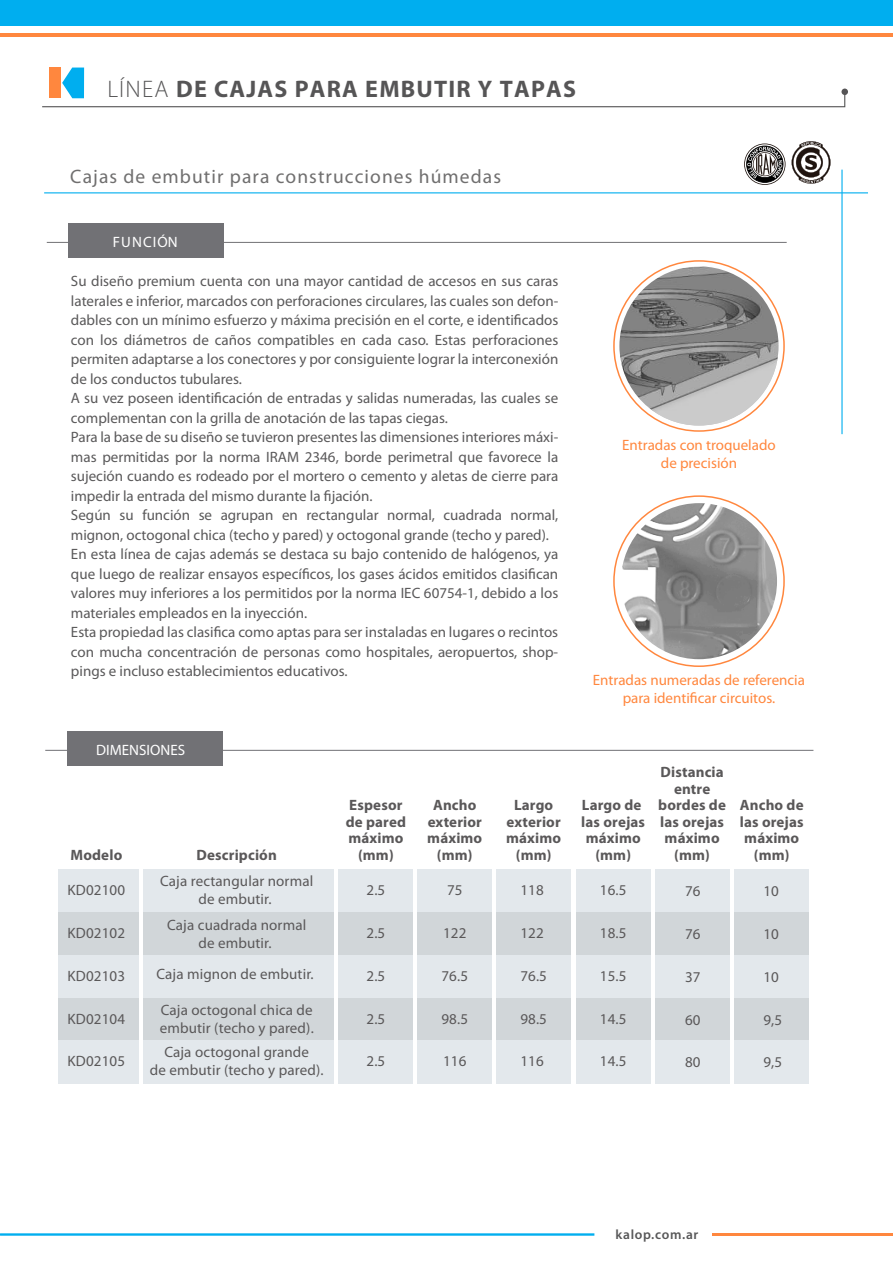
<style>
.page{position:relative;width:893px;height:1263px;background:#fff}
.page>*{position:absolute;margin:0;border:0;box-sizing:border-box;transform-origin:0 0}
.t1{font:700 24px "Myriad Pro";letter-spacing:.05em;color:#565556}
.t2{font:19.5px "Myriad Pro";letter-spacing:.055em;color:#706f6f}
.t3{font:15px/19.5px "Myriad Pro";color:#5a595a}
.t4{font:15px/18px "Myriad Pro";letter-spacing:.01em;color:#5a5859;text-align:center}
.t5{font:700 15px/16.5px "Myriad Pro";letter-spacing:.01em;color:#5a5859;text-align:center}
.t6{font:15px/18px "Myriad Pro";color:#ff873e;text-align:center}
.t7{font:15px "Myriad Pro";color:#fff}
.t8{font:15px "Myriad Pro";letter-spacing:.075em;color:#fff}
.t9{font:600 13.5px "Myriad Pro";letter-spacing:.05em;color:#575758}
.s1{font-weight:300}
</style>
<div class="page">
<hr style="left:44px;top:192px;width:824px;height:1px;background:#00aeef">
<hr style="left:841px;top:170px;width:2px;height:264px;background:#00aeef">
<hr style="left:47px;top:242px;width:740px;height:1px;background:#717175">
<div style="left:69px;top:223px;width:155px;height:35px;background:#717175"></div>
<hr style="left:45px;top:750px;width:768px;height:1px;background:#717175">
<div style="left:67px;top:731px;width:156px;height:35px;background:#717175"></div>
<div style="left:58px;top:870px;width:80px;height:43px;background:#e3e8ec"></div>
<div style="left:58px;top:912px;width:80px;height:43px;background:#d1d6d9"></div>
<div style="left:58px;top:955px;width:80px;height:43px;background:#e3e8ec"></div>
<div style="left:58px;top:998px;width:80px;height:43px;background:#d1d6d9"></div>
<div style="left:58px;top:1041px;width:80px;height:43px;background:#e3e8ec"></div>
<div style="left:339px;top:870px;width:74px;height:43px;background:#e3e8ec"></div>
<div style="left:339px;top:912px;width:74px;height:43px;background:#d1d6d9"></div>
<div style="left:339px;top:955px;width:74px;height:43px;background:#e3e8ec"></div>
<div style="left:339px;top:998px;width:74px;height:43px;background:#d1d6d9"></div>
<div style="left:339px;top:1041px;width:74px;height:43px;background:#e3e8ec"></div>
<div style="left:418px;top:870px;width:74px;height:43px;background:#e3e8ec"></div>
<div style="left:418px;top:912px;width:74px;height:43px;background:#d1d6d9"></div>
<div style="left:418px;top:955px;width:74px;height:43px;background:#e3e8ec"></div>
<div style="left:418px;top:998px;width:74px;height:43px;background:#d1d6d9"></div>
<div style="left:418px;top:1041px;width:74px;height:43px;background:#e3e8ec"></div>
<div style="left:496px;top:870px;width:75px;height:43px;background:#e3e8ec"></div>
<div style="left:496px;top:912px;width:75px;height:43px;background:#d1d6d9"></div>
<div style="left:496px;top:955px;width:75px;height:43px;background:#e3e8ec"></div>
<div style="left:496px;top:998px;width:75px;height:43px;background:#d1d6d9"></div>
<div style="left:496px;top:1041px;width:75px;height:43px;background:#e3e8ec"></div>
<div style="left:576px;top:870px;width:75px;height:43px;background:#e3e8ec"></div>
<div style="left:576px;top:912px;width:75px;height:43px;background:#d1d6d9"></div>
<div style="left:576px;top:955px;width:75px;height:43px;background:#e3e8ec"></div>
<div style="left:576px;top:998px;width:75px;height:43px;background:#d1d6d9"></div>
<div style="left:576px;top:1041px;width:75px;height:43px;background:#e3e8ec"></div>
<div style="left:144px;top:870px;width:190px;height:43px;background:#e3e8ec"></div>
<div style="left:144px;top:912px;width:190px;height:43px;background:#d1d6d9"></div>
<div style="left:144px;top:955px;width:190px;height:43px;background:#e3e8ec"></div>
<div style="left:144px;top:998px;width:190px;height:43px;background:#d1d6d9"></div>
<div style="left:144px;top:1041px;width:190px;height:43px;background:#e3e8ec"></div>
<div style="left:655px;top:870px;width:75px;height:43px;background:#e3e8ec"></div>
<div style="left:655px;top:912px;width:75px;height:43px;background:#d1d6d9"></div>
<div style="left:655px;top:955px;width:75px;height:43px;background:#e3e8ec"></div>
<div style="left:655px;top:998px;width:75px;height:43px;background:#d1d6d9"></div>
<div style="left:655px;top:1041px;width:75px;height:43px;background:#e3e8ec"></div>
<div style="left:734px;top:870px;width:75px;height:43px;background:#e3e8ec"></div>
<div style="left:734px;top:912px;width:75px;height:43px;background:#d1d6d9"></div>
<div style="left:734px;top:955px;width:75px;height:43px;background:#e3e8ec"></div>
<div style="left:734px;top:998px;width:75px;height:43px;background:#d1d6d9"></div>
<div style="left:734px;top:1041px;width:75px;height:43px;background:#e3e8ec"></div>
<img style="left:621px;top:503px;width:156px;height:156px;border-radius:78px">
<svg style="left:744px;top:144px;width:41px;height:41px"></svg>
<svg style="left:792px;top:141px;width:39px;height:43px"></svg>
<img style="left:619px;top:266px;width:160px;height:160px;border-radius:80px">
<svg style="left:623px;top:332px;width:156px;height:94px;background:#adabaa"></svg>
<div style="left:49px;top:67px;width:12px;height:31px;background:#ff873e"></div>
<div style="left:0;top:0;width:893px;height:26px;background:#00aeef"></div>
<hr style="left:0;top:33px;width:893px;height:4px;background:#ff873e">
<svg style="left:42px;top:68px;width:804px;height:40px"></svg>
<div style="left:841px;top:89px;width:7px;height:6px;background:#565556;border-radius:50%"></div>
<svg style="left:0;top:1233px;width:594px;height:3px;background:#35bef2"></svg>
<hr style="left:713px;top:1233px;width:180px;height:3px;background:#ff873e">
<h1 class="t1" style="left:107px;top:75px;width:470px"><span class="s1">LÍNEA</span> DE CAJAS PARA EMBUTIR Y TAPAS</h1>
<h2 class="t2" style="left:70px;top:166px;width:432px">Cajas de embutir para construcciones húmedas</h2>
<p class="t8" style="left:113px;top:234px;width:66px">FUNCIÓN</p>
<p class="t3" style="left:71px;top:272px;width:489px">Su diseño premium cuenta con una mayor cantidad de accesos en sus caras laterales e inferior, marcados con perforaciones circulares, las cuales son defon&shy;dables con un mínimo esfuerzo y máxima precisión en el corte, e identificados con los diámetros de caños compatibles en cada caso. Estas perforaciones permiten adaptarse a los conectores y por consiguiente lograr la interconexión de los conductos tubulares.<br>A su vez poseen identificación de entradas y salidas numeradas, las cuales se complementan con la grilla de anotación de las tapas ciegas.<br>Para la base de su diseño se tuvieron presentes las dimensiones interiores máxi&shy;mas permitidas por la norma IRAM 2346, borde perimetral que favorece la sujeción cuando es rodeado por el mortero o cemento y aletas de cierre para impedir la entrada del mismo durante la fijación.<br>Según su función se agrupan en rectangular normal, cuadrada normal, mignon, octogonal chica (techo y pared) y octogonal grande (techo y pared).<br>En esta línea de cajas además se destaca su bajo contenido de halógenos, ya que luego de realizar ensayos específicos, los gases ácidos emitidos clasifican valores muy inferiores a los permitidos por la norma IEC 60754-1, debido a los materiales empleados en la inyección.<br>Esta propiedad las clasifica como aptas para ser instaladas en lugares o recintos con mucha concentración de personas como hospitales, aeropuertos, shop&shy;pings e incluso establecimientos educativos.</p>
<p class="t7" style="left:96px;top:742px;width:90px">DIMENSIONES</p>
<p class="t5" style="left:71px;top:846px;width:53px">Modelo</p>
<p class="t5" style="left:197px;top:846px;width:82px">Descripción</p>
<p class="t4" style="left:68px;top:881px;width:59px">KD02100</p>
<p class="t4" style="left:68px;top:924px;width:59px">KD02102</p>
<p class="t4" style="left:68px;top:967px;width:59px">KD02103</p>
<p class="t4" style="left:68px;top:1010px;width:59px">KD02104</p>
<p class="t4" style="left:68px;top:1052px;width:59px">KD02105</p>
<p class="t4" style="left:160px;top:872px;width:155px">Caja rectangular normal de embutir.</p>
<p class="t4" style="left:167px;top:916px;width:141px">Caja cuadrada normal de embutir.</p>
<p class="t4" style="left:156px;top:965px;width:159px">Caja mignon de embutir.</p>
<p class="t4" style="left:160px;top:1001px;width:156px;text-align:left">Caja octogonal chica de embutir (techo y pared).</p>
<p class="t4" style="left:150px;top:1043px;width:175px">Caja octogonal grande<br>de embutir (techo y pared).</p>
<p class="t5" style="left:346px;top:797px;width:62px">Espesor de pared máximo (mm)</p>
<p class="t4" style="left:366px;top:881px;width:20px">2.5</p>
<p class="t4" style="left:366px;top:924px;width:20px">2.5</p>
<p class="t4" style="left:366px;top:967px;width:20px">2.5</p>
<p class="t4" style="left:366px;top:1010px;width:20px">2.5</p>
<p class="t4" style="left:366px;top:1052px;width:20px">2.5</p>
<p class="t5" style="left:427px;top:797px;width:57px">Ancho exterior máximo (mm)</p>
<p class="t4" style="left:447px;top:881px;width:17px">75</p>
<p class="t4" style="left:443px;top:924px;width:25px">122</p>
<p class="t4" style="left:441px;top:967px;width:28px">76.5</p>
<p class="t4" style="left:441px;top:1010px;width:28px">98.5</p>
<p class="t4" style="left:443px;top:1052px;width:25px">116</p>
<p class="t5" style="left:506px;top:797px;width:57px">Largo exterior máximo (mm)</p>
<p class="t4" style="left:520px;top:881px;width:25px">118</p>
<p class="t4" style="left:520px;top:924px;width:25px">122</p>
<p class="t4" style="left:520px;top:967px;width:28px">76.5</p>
<p class="t4" style="left:520px;top:1010px;width:28px">98.5</p>
<p class="t4" style="left:520px;top:1052px;width:25px">116</p>
<p class="t6" style="left:622px;top:436px;width:155px">Entradas con troquelado de precisión</p>
<p class="t6" style="left:593px;top:671px;width:214px">Entradas numeradas de referencia para identificar circuitos.</p>
<p class="t5" style="left:581px;top:797px;width:65px">Largo de las orejas máximo (mm)</p>
<p class="t4" style="left:600px;top:881px;width:28px">16.5</p>
<p class="t4" style="left:600px;top:924px;width:28px">18.5</p>
<p class="t4" style="left:600px;top:967px;width:28px">15.5</p>
<p class="t4" style="left:600px;top:1010px;width:28px">14.5</p>
<p class="t4" style="left:600px;top:1052px;width:28px">14.5</p>
<p class="t5" style="left:658px;top:764px;width:69px">Distancia entre bordes de las orejas máximo (mm)</p>
<p class="t4" style="left:685px;top:883px;width:17px">76</p>
<p class="t4" style="left:685px;top:925px;width:17px">76</p>
<p class="t4" style="left:685px;top:968px;width:17px">37</p>
<p class="t4" style="left:685px;top:1011px;width:17px">60</p>
<p class="t4" style="left:685px;top:1054px;width:17px">80</p>
<p class="t5" style="left:740px;top:797px;width:65px">Ancho de las orejas máximo (mm)</p>
<p class="t4" style="left:763px;top:883px;width:17px">10</p>
<p class="t4" style="left:763px;top:925px;width:17px">10</p>
<p class="t4" style="left:763px;top:968px;width:17px">10</p>
<p class="t4" style="left:763px;top:1011px;width:20px">9,5</p>
<p class="t4" style="left:763px;top:1054px;width:20px">9,5</p>
<p class="t9" style="left:615px;top:1227px;width:84px">kalop.com.ar</p>
</div>
